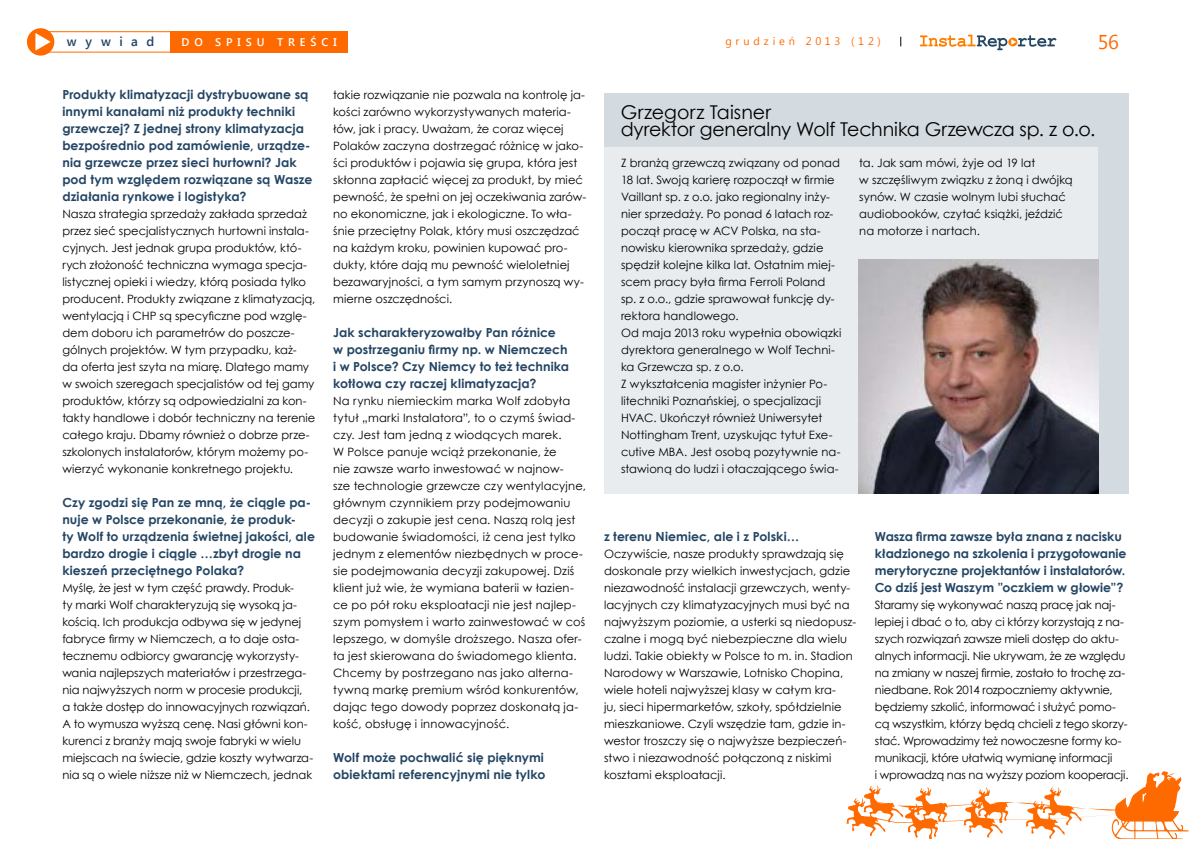
<style>
.page{position:relative;width:1191px;height:842px;background:#fff}
.page>*{position:absolute;margin:0;border:0;box-sizing:border-box;transform-origin:0 0}
.t1{font:20px "Segoe UI";color:#ff6a00}
.t2{font:19px/17px "Century Gothic";letter-spacing:-.005em;color:#000}
.t3{font:600 13px "Segoe UI";letter-spacing:.65em;color:#244564}
.t4{font:700 12.5px/17px "Century Gothic";color:#244564}
.t5{font:11.5px/17px "Century Gothic";letter-spacing:.005em;color:#000}
.t6{font:11.5px/17px "Century Gothic";letter-spacing:-.015em;color:#000}
.t7{font:600 11.1px "Segoe UI";letter-spacing:.445em;color:#fff}
.t8{font:11px "Segoe UI";letter-spacing:.35em;color:#ff6a00}
</style>
<div class="page">
<div style="left:27px;top:28px;width:27px;height:28px;background:#ff6a00;border-radius:50%"></div>
<svg style="left:36px;top:33px;width:15px;height:18px"></svg>
<svg style="left:920px;top:35px;width:136px;height:15px"></svg>
<svg style="left:846px;top:771px;width:342px;height:67px"></svg>
<div style="left:170px;top:31px;width:178px;height:22px;background:#ff6a00"></div>
<div style="left:34px;top:31px;width:139px;height:22px;border:1px solid #ff6a00"></div>
<div style="left:604px;top:93px;width:524px;height:400px;background:#d3dae0"></div>
<div style="left:604px;top:147px;width:493px;height:346px;background:#e8ecef"></div>
<img style="left:858px;top:259px;width:240px;height:234px">
<p class="t3" style="left:67px;top:32px;width:89px">WYWIAD</p>
<p class="t7" style="left:181px;top:34px;width:157px">DO SPISU TREŚCI</p>
<p class="t8" style="left:725px;top:34px;width:157px">grudzień 2013 (12)</p>
<h1 class="t1" style="left:1097px;top:28px;width:23px">56</h1>
<p class="t4" style="left:62px;top:86px;width:252px">Produkty klimatyzacji dystrybuowane są innymi kanałami niż produkty techniki grzewczej? Z jednej strony klimatyzacja bezpośrednio pod zamówienie, urządze&shy;nia grzewcze przez sieci hurtowni? Jak pod tym względem rozwiązane są Wasze działania rynkowe i logistyka?</p>
<p class="t5" style="left:62px;top:205px;width:255px">Nasza strategia sprzedaży zakłada sprzedaż przez sieć specjalistycznych hurtowni instala&shy;cyjnych. Jest jednak grupa produktów, któ&shy;rych złożoność techniczna wymaga specja&shy;listycznej opieki i wiedzy, którą posiada tylko producent. Produkty związane z klimatyzacją, wentylacją i CHP są specyficzne pod wzglę&shy;dem doboru ich parametrów do poszcze&shy;gólnych projektów. W tym przypadku, każ-<br>da oferta jest szyta na miarę. Dlatego mamy w swoich szeregach specjalistów od tej gamy produktów, którzy są odpowiedzialni za kon&shy;takty handlowe i dobór techniczny na terenie całego kraju. Dbamy również o dobrze prze&shy;szkolonych instalatorów, którym możemy po&shy;wierzyć wykonanie konkretnego projektu.</p>
<p class="t4" style="left:62px;top:494px;width:254px">Czy zgodzi się Pan ze mną, że ciągle pa&shy;nuje w Polsce przekonanie, że produk-<br>ty Wolf to urządzenia świetnej jakości, ale bardzo drogie i ciągle …zbyt drogie na kieszeń przeciętnego Polaka?</p>
<p class="t5" style="left:62px;top:579px;width:252px">Myślę, że jest w tym część prawdy. Produk-<br>ty marki Wolf charakteryzują się wysoką ja&shy;kością. Ich produkcja odbywa się w jedynej fabryce firmy w Niemczech, a to daje osta&shy;tecznemu odbiorcy gwarancję wykorzysty&shy;wania najlepszych materiałów i przestrzega&shy;nia najwyższych norm w procesie produkcji,<br>a także dostęp do innowacyjnych rozwiązań.<br>A to wymusza wyższą cenę. Nasi główni kon&shy;kurenci z branży mają swoje fabryki w wielu miejscach na świecie, gdzie koszty wytwarza&shy;nia są o wiele niższe niż w Niemczech, jednak</p>
<p class="t5" style="left:333px;top:86px;width:255px">takie rozwiązanie nie pozwala na kontrolę ja&shy;kości zarówno wykorzystywanych materia&shy;łów, jak i pracy. Uważam, że coraz więcej Polaków zaczyna dostrzegać różnicę w jako&shy;ści produktów i pojawia się grupa, która jest skłonna zapłacić więcej za produkt, by mieć pewność, że spełni on jej oczekiwania zarów&shy;no ekonomiczne, jak i ekologiczne. To wła&shy;śnie przeciętny Polak, który musi oszczędzać na każdym kroku, powinien kupować pro&shy;dukty, które dają mu pewność wieloletniej bezawaryjności, a tym samym przynoszą wy&shy;mierne oszczędności.</p>
<p class="t4" style="left:333px;top:324px;width:237px">Jak scharakteryzowałby Pan różnice<br>w postrzeganiu firmy np. w Niemczech i w Polsce? Czy Niemcy to też technika kotłowa czy raczej klimatyzacja?</p>
<p class="t5" style="left:333px;top:392px;width:254px">Na rynku niemieckim marka Wolf zdobyła tytuł „marki Instalatora”, to o czymś świad&shy;czy. Jest tam jedną z wiodących marek.<br>W Polsce panuje wciąż przekonanie, że<br>nie zawsze warto inwestować w najnow-<br>sze technologie grzewcze czy wentylacyjne, głównym czynnikiem przy podejmowaniu decyzji o zakupie jest cena. Naszą rolą jest budowanie świadomości, iż cena jest tylko jednym z elementów niezbędnych w proce&shy;sie podejmowania decyzji zakupowej. Dziś klient już wie, że wymiana baterii w łazien&shy;ce po pół roku eksploatacji nie jest najlep&shy;szym pomysłem i warto zainwestować w coś lepszego, w domyśle droższego. Nasza ofer&shy;ta jest skierowana do świadomego klienta.<br>Chcemy by postrzegano nas jako alterna&shy;tywną markę premium wśród konkurentów, dając tego dowody poprzez doskonałą ja&shy;kość, obsługę i innowacyjność.</p>
<p class="t4" style="left:333px;top:749px;width:214px">Wolf może pochwalić się pięknymi obiektami referencyjnymi nie tylko</p>
<h2 class="t2" style="left:621px;top:103px;width:476px">Grzegorz Taisner<br>dyrektor generalny Wolf Technika Grzewcza sp. z o.o.</h2>
<p class="t5" style="left:621px;top:154px;width:222px">Z branżą grzewczą związany od ponad 18 lat. Swoją karierę rozpoczął w firmie Vaillant sp. z o.o. jako regionalny inży&shy;nier sprzedaży. Po ponad 6 latach roz&shy;począł pracę w ACV Polska, na sta&shy;nowisku kierownika sprzedaży, gdzie spędził kolejne kilka lat. Ostatnim miej&shy;scem pracy była firma Ferroli Poland sp. z o.o., gdzie sprawował funkcję dy&shy;rektora handlowego.<br>Od maja 2013 roku wypełnia obowiązki dyrektora generalnego w Wolf Techni&shy;ka Grzewcza sp. z o.o.<br>Z wykształcenia magister inżynier Po&shy;litechniki Poznańskiej, o specjalizacji HVAC. Ukończył również Uniwersytet Nottingham Trent, uzyskując tytuł Exe&shy;cutive MBA. Jest osobą pozytywnie na&shy;stawioną do ludzi i otaczającego świa-</p>
<p class="t5" style="left:859px;top:154px;width:215px">ta. Jak sam mówi, żyje od 19 lat<br>w szczęśliwym związku z żoną i dwójką synów. W czasie wolnym lubi słuchać audiobooków, czytać książki, jeździć na motorze i nartach.</p>
<p class="t4" style="left:604px;top:528px;width:197px">z terenu Niemiec, ale i z Polski…</p>
<p class="t5" style="left:604px;top:545px;width:254px">Oczywiście, nasze produkty sprawdzają się doskonale przy wielkich inwestycjach, gdzie niezawodność instalacji grzewczych, wenty&shy;lacyjnych czy klimatyzacyjnych musi być na najwyższym poziomie, a usterki są niedopusz&shy;czalne i mogą być niebezpieczne dla wielu ludzi. Takie obiekty w Polsce to m. in. Stadion Narodowy w Warszawie, Lotnisko Chopina, wiele hoteli najwyższej klasy w całym kra-<br>ju, sieci hipermarketów, szkoły, spółdzielnie mieszkaniowe. Czyli wszędzie tam, gdzie in&shy;westor troszczy się o najwyższe bezpieczeń&shy;stwo i niezawodność połączoną z niskimi kosztami eksploatacji.</p>
<p class="t4" style="left:874px;top:528px;width:253px">Wasza firma zawsze była znana z nacisku kładzionego na szkolenia i przygotowanie merytoryczne projektantów i instalatorów.<br>Co dziś jest Waszym ”oczkiem w głowie”?</p>
<p class="t6" style="left:874px;top:596px;width:255px">Staramy się wykonywać naszą pracę jak naj&shy;lepiej i dbać o to, aby ci którzy korzystają z na&shy;szych rozwiązań zawsze mieli dostęp do aktu&shy;alnych informacji. Nie ukrywam, że ze względu na zmiany w naszej firmie, zostało to trochę za&shy;niedbane. Rok 2014 rozpoczniemy aktywnie, będziemy szkolić, informować i służyć pomo&shy;cą wszystkim, którzy będą chcieli z tego skorzy&shy;stać. Wprowadzimy też nowoczesne formy ko&shy;munikacji, które ułatwią wymianę informacji<br>i wprowadzą nas na wyższy poziom kooperacji.</p>
</div>
